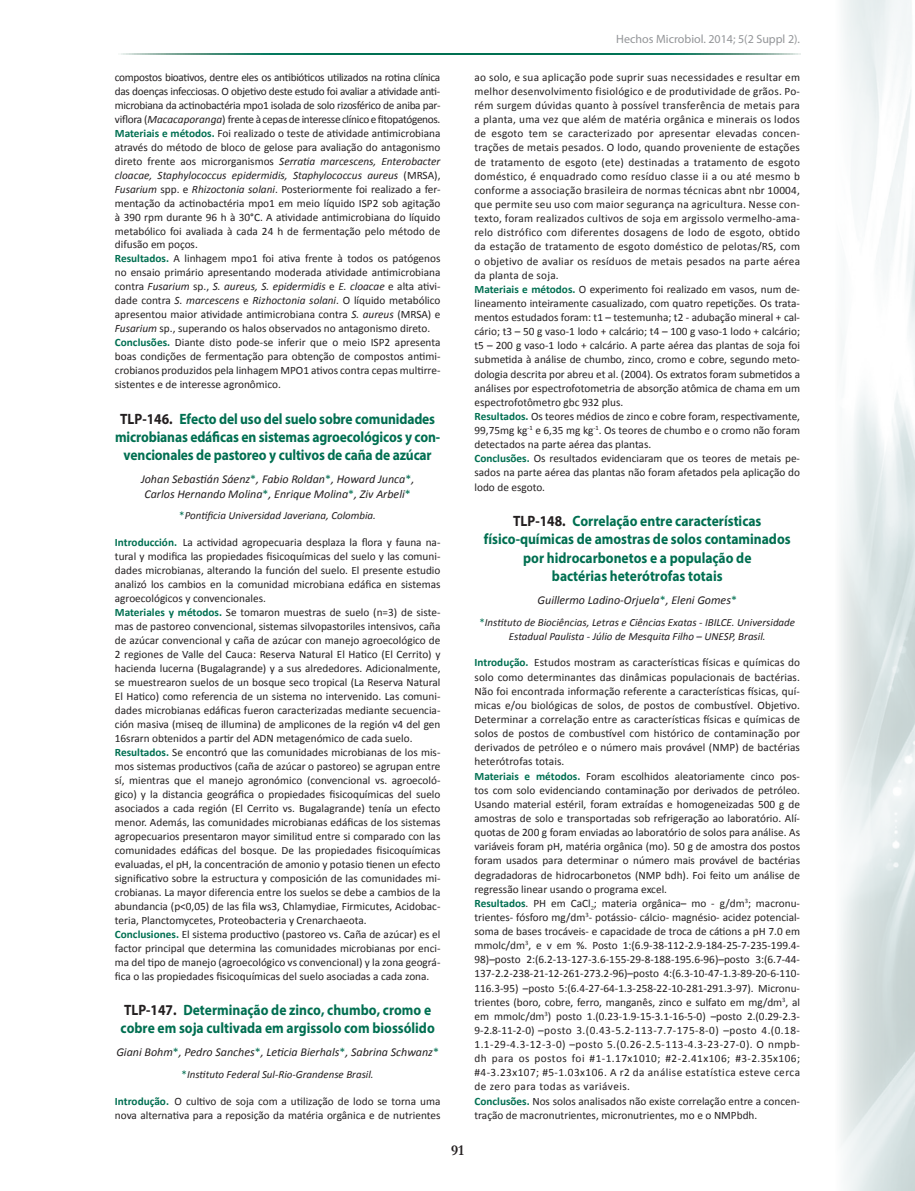
<style>
.page{position:relative;width:915px;height:1191px;background:#fff}
.page>*{position:absolute;margin:0;border:0;box-sizing:border-box;transform-origin:0 0}
.t1{font:700 15px/18.1px "Myriad Pro";color:#006f51;text-align:center;scale:.9 1}
.t2{font:700 15px "Garamond";color:#231f20}
.t3{font:italic 12px/14.5px "Calibri";color:#231f20}
.t4{font:12px "Myriad Pro";color:#939598}
.t5{font:11.25px/14.1px "Calibri";color:#231f20}
.t6{font:italic 10.95px/13.5px "Calibri";color:#231f20;text-align:center}
.s1{font-style:italic}
.s2{font-weight:700;color:#006f51}
.s3{color:#231f20}
.s4{font-style:normal;color:#006f51}
</style>
<div class="page">
<img style="left:840px;top:0;width:74px;height:1191px">
<svg style="left:121px;top:53px;width:678px;height:2px"></svg>
<p class="t4" style="left:616px;top:31px;width:185px">Hechos Microbiol. 2014; 5(2 Suppl 2).</p>
<p class="t5" style="left:115px;top:70px;width:327px">compostos bioativos, dentre eles os antibióticos utilizados na rotina clínica das doenças infecciosas. O objetivo deste estudo foi avaliar a atividade anti&shy;microbiana da actinobactéria mpo1 isolada de solo rizosférico de aniba par&shy;viflora (<span class="s1">Macacaporanga</span>) frente à cepas de interesse clínico e fitopatógenos.<br><span class="s2">Materiais e métodos.</span> Foi realizado o teste de atividade antimicrobiana através do método de bloco de gelose para avaliação do antagonismo direto frente aos microrganismos <span class="s1">Serratia marcescens, Enterobacter cloacae, Staphylococcus epidermidis, Staphylococcus aureus</span> (MRSA), <span class="s1">Fusarium</span> spp. e <span class="s1">Rhizoctonia solani</span>. Posteriormente foi realizado a fer&shy;mentação da actinobactéria mpo1 em meio líquido ISP2 sob agitação à 390 rpm durante 96 h à 30°C. A atividade antimicrobiana do líquido metabólico foi avaliada à cada 24 h de fermentação pelo método de difusão em poços.<br><span class="s2">Resultados.</span> A linhagem mpo1 foi ativa frente à todos os patógenos no ensaio primário apresentando moderada atividade antimicrobiana contra <span class="s1">Fusarium</span> sp., <span class="s1">S. aureus, S. epidermidis</span> e <span class="s1">E. cloacae</span> e alta ativi&shy;dade contra <span class="s1">S. marcescens</span> e <span class="s1">Rizhoctonia solani</span>. O líquido metabólico apresentou maior atividade antimicrobiana contra <span class="s1">S. aureus</span> (MRSA) e <span class="s1">Fusarium</span> sp., superando os halos observados no antagonismo direto.<br><span class="s2">Conclusões.</span> Diante disto pode-se inferir que o meio ISP2 apresenta boas condições de fermentação para obtenção de compostos antimi&shy;crobianos produzidos pela linhagem MPO1 ativos contra cepas multirre&shy;sistentes e de interesse agronômico.</p>
<h1 class="t1" style="left:115px;top:409px;width:362px"><span class="s3">TLP-146.</span> Efecto del uso del suelo sobre comunidades microbianas edáficas en sistemas agroecológicos y con&shy;vencionales de pastoreo y cultivos de caña de azúcar</h1>
<p class="t3" style="left:141px;top:471px;width:275px">Johan Sebastián Sáenz<span class="s4">*</span>, Fabio Roldan<span class="s4">*</span>, Howard Junca<span class="s4">*</span>,<br>Carlos Hernando Molina<span class="s4">*</span>, Enrique Molina<span class="s4">*</span>, Ziv Arbeli<span class="s4">*</span></p>
<p class="t6" style="left:179px;top:508px;width:198px"><span class="s4">*</span>Pontificia Universidad Javeriana, Colombia.</p>
<p class="t5" style="left:115px;top:535px;width:327px"><span class="s2">Introducción.</span> La actividad agropecuaria desplaza la flora y fauna na&shy;tural y modifica las propiedades fisicoquímicas del suelo y las comuni&shy;dades microbianas, alterando la función del suelo. El presente estudio analizó los cambios en la comunidad microbiana edáfica en sistemas agroecológicos y convencionales.<br><span class="s2">Materiales y métodos.</span> Se tomaron muestras de suelo (n=3) de siste&shy;mas de pastoreo convencional, sistemas silvopastoriles intensivos, caña de azúcar convencional y caña de azúcar con manejo agroecológico de 2 regiones de Valle del Cauca: Reserva Natural El Hatico (El Cerrito) y hacienda lucerna (Bugalagrande) y a sus alrededores. Adicionalmente, se muestrearon suelos de un bosque seco tropical (La Reserva Natural El Hatico) como referencia de un sistema no intervenido. Las comuni&shy;dades microbianas edáficas fueron caracterizadas mediante secuencia&shy;ción masiva (miseq de illumina) de amplicones de la región v4 del gen 16srarn obtenidos a partir del ADN metagenómico de cada suelo.<br><span class="s2">Resultados.</span> Se encontró que las comunidades microbianas de los mis&shy;mos sistemas productivos (caña de azúcar o pastoreo) se agrupan entre sí, mientras que el manejo agronómico (convencional vs. agroecoló&shy;gico) y la distancia geográfica o propiedades fisicoquímicas del suelo asociados a cada región (El Cerrito vs. Bugalagrande) tenía un efecto menor. Además, las comunidades microbianas edáficas de los sistemas agropecuarios presentaron mayor similitud entre si comparado con las comunidades edáficas del bosque. De las propiedades fisicoquímicas evaluadas, el pH, la concentración de amonio y potasio tienen un efecto significativo sobre la estructura y composición de las comunidades mi&shy;crobianas. La mayor diferencia entre los suelos se debe a cambios de la abundancia (p&lt;0,05) de las fila ws3, Chlamydiae, Firmicutes, Acidobac&shy;teria, Planctomycetes, Proteobacteria y Crenarchaeota.<br><span class="s2">Conclusiones.</span> El sistema productivo (pastoreo vs. Caña de azúcar) es el factor principal que determina las comunidades microbianas por enci&shy;ma del tipo de manejo (agroecológico vs convencional) y la zona geográ&shy;fica o las propiedades fisicoquímicas del suelo asociadas a cada zona.</p>
<h1 class="t1" style="left:120px;top:1000px;width:350px;text-align:left"><span class="s3">TLP-147.</span> Determinação de zinco, chumbo, cromo e cobre em soja cultivada em argissolo com biossólido</h1>
<p class="t3" style="left:116px;top:1044px;width:324px">Giani Bohm<span class="s4">*</span>, Pedro Sanches<span class="s4">*</span>, Leticia Bierhals<span class="s4">*</span>, Sabrina Schwanz<span class="s4">*</span></p>
<p class="t6" style="left:181px;top:1067px;width:193px"><span class="s4">*</span>Instituto Federal Sul-Rio-Grandense Brasil.</p>
<p class="t5" style="left:115px;top:1093px;width:327px"><span class="s2">Introdução.</span> O cultivo de soja com a utilização de lodo se torna uma nova alternativa para a reposição da matéria orgânica e de nutrientes</p>
<h1 class="t2" style="left:451px;top:1140px;width:14px">91</h1>
<p class="t5" style="left:474px;top:70px;width:327px">ao solo, e sua aplicação pode suprir suas necessidades e resultar em melhor desenvolvimento fisiológico e de produtividade de grãos. Po&shy;rém surgem dúvidas quanto à possível transferência de metais para a planta, uma vez que além de matéria orgânica e minerais os lodos de esgoto tem se caracterizado por apresentar elevadas concen&shy;trações de metais pesados. O lodo, quando proveniente de estações de tratamento de esgoto (ete) destinadas a tratamento de esgoto doméstico, é enquadrado como resíduo classe ii a ou até mesmo b conforme a associação brasileira de normas técnicas abnt nbr 10004, que permite seu uso com maior segurança na agricultura. Nesse con&shy;texto, foram realizados cultivos de soja em argissolo vermelho-ama&shy;relo distrófico com diferentes dosagens de lodo de esgoto, obtido da estação de tratamento de esgoto doméstico de pelotas/RS, com o objetivo de avaliar os resíduos de metais pesados na parte aérea da planta de soja.<br><span class="s2">Materiais e métodos.</span> O experimento foi realizado em vasos, num de&shy;lineamento inteiramente casualizado, com quatro repetições. Os trata&shy;mentos estudados foram: t1 – testemunha; t2 - adubação mineral + cal&shy;cário; t3 – 50 g vaso-1 lodo + calcário; t4 – 100 g vaso-1 lodo + calcário; t5 – 200 g vaso-1 lodo + calcário. A parte aérea das plantas de soja foi submetida à análise de chumbo, zinco, cromo e cobre, segundo meto&shy;dologia descrita por abreu et al. (2004). Os extratos foram submetidos a análises por espectrofotometria de absorção atômica de chama em um espectrofotômetro gbc 932 plus.<br><span class="s2">Resultados.</span> Os teores médios de zinco e cobre foram, respectivamente, 99,75mg kg<sup>-1</sup> e 6,35 mg kg<sup>-1</sup>. Os teores de chumbo e o cromo não foram detectados na parte aérea das plantas.<br><span class="s2">Conclusões.</span> Os resultados evidenciaram que os teores de metais pe&shy;sados na parte aérea das plantas não foram afetados pela aplicação do lodo de esgoto.</p>
<h1 class="t1" style="left:484px;top:511px;width:342px"><span class="s3">TLP-148.</span> Correlação entre características físico-químicas de amostras de solos contaminados por hidrocarbonetos e a população de<br>bactérias heterótrofas totais</h1>
<p class="t3" style="left:537px;top:592px;width:201px">Guillermo Ladino-Orjuela<span class="s4">*</span>, Eleni Gomes<span class="s4">*</span></p>
<p class="t6" style="left:479px;top:615px;width:317px"><span class="s4">*</span>Instituto de Biociências, Letras e Ciências Exatas - IBILCE. Universidade<br>Estadual Paulista - Júlio de Mesquita Filho – UNESP, Brasil.</p>
<p class="t5" style="left:474px;top:655px;width:327px"><span class="s2">Introdução.</span> Estudos mostram as características físicas e químicas do solo como determinantes das dinâmicas populacionais de bactérias.<br>Não foi encontrada informação referente a características físicas, quí&shy;micas e/ou biológicas de solos, de postos de combustível. Objetivo.<br>Determinar a correlação entre as características físicas e químicas de solos de postos de combustível com histórico de contaminação por derivados de petróleo e o número mais provável (NMP) de bactérias heterótrofas totais.<br><span class="s2">Materiais e métodos.</span> Foram escolhidos aleatoriamente cinco pos&shy;tos com solo evidenciando contaminação por derivados de petróleo.<br>Usando material estéril, foram extraídas e homogeneizadas 500 g de amostras de solo e transportadas sob refrigeração ao laboratório. Alí&shy;quotas de 200 g foram enviadas ao laboratório de solos para análise. As variáveis foram pH, matéria orgânica (mo). 50 g de amostra dos postos foram usados para determinar o número mais provável de bactérias degradadoras de hidrocarbonetos (NMP bdh). Foi feito um análise de regressão linear usando o programa excel.<br><span class="s2">Resultados</span>. PH em CaCl<sub>2</sub>; materia orgânica– mo - g/dm<sup>3</sup>; macronu&shy;trientes- fósforo mg/dm<sup>3</sup>- potássio- cálcio- magnésio- acidez potencial&shy;soma de bases trocáveis- e capacidade de troca de cátions a pH 7.0 em mmolc/dm<sup>3</sup>, e v em %. Posto 1:(6.9-38-112-2.9-184-25-7-235-199.4- 98)–posto 2:(6.2-13-127-3.6-155-29-8-188-195.6-96)–posto 3:(6.7-44- 137-2.2-238-21-12-261-273.2-96)–posto 4:(6.3-10-47-1.3-89-20-6-110- 116.3-95) –posto 5:(6.4-27-64-1.3-258-22-10-281-291.3-97). Micronu&shy;trientes (boro, cobre, ferro, manganês, zinco e sulfato em mg/dm<sup>3</sup>, al em mmolc/dm<sup>3</sup>) posto 1.(0.23-1.9-15-3.1-16-5-0) –posto 2.(0.29-2.3- 9-2.8-11-2-0) –posto 3.(0.43-5.2-113-7.7-175-8-0) –posto 4.(0.18- 1.1-29-4.3-12-3-0) –posto 5.(0.26-2.5-113-4.3-23-27-0). O nmpb&shy;dh para os postos foi #1-1.17x1010; #2-2.41x106; #3-2.35x106; #4-3.23x107; #5-1.03x106. A r2 da análise estatística esteve cerca de zero para todas as variáveis.<br><span class="s2">Conclusões.</span> Nos solos analisados não existe correlação entre a concen&shy;tração de macronutrientes, micronutrientes, mo e o NMPbdh.</p>
</div>
